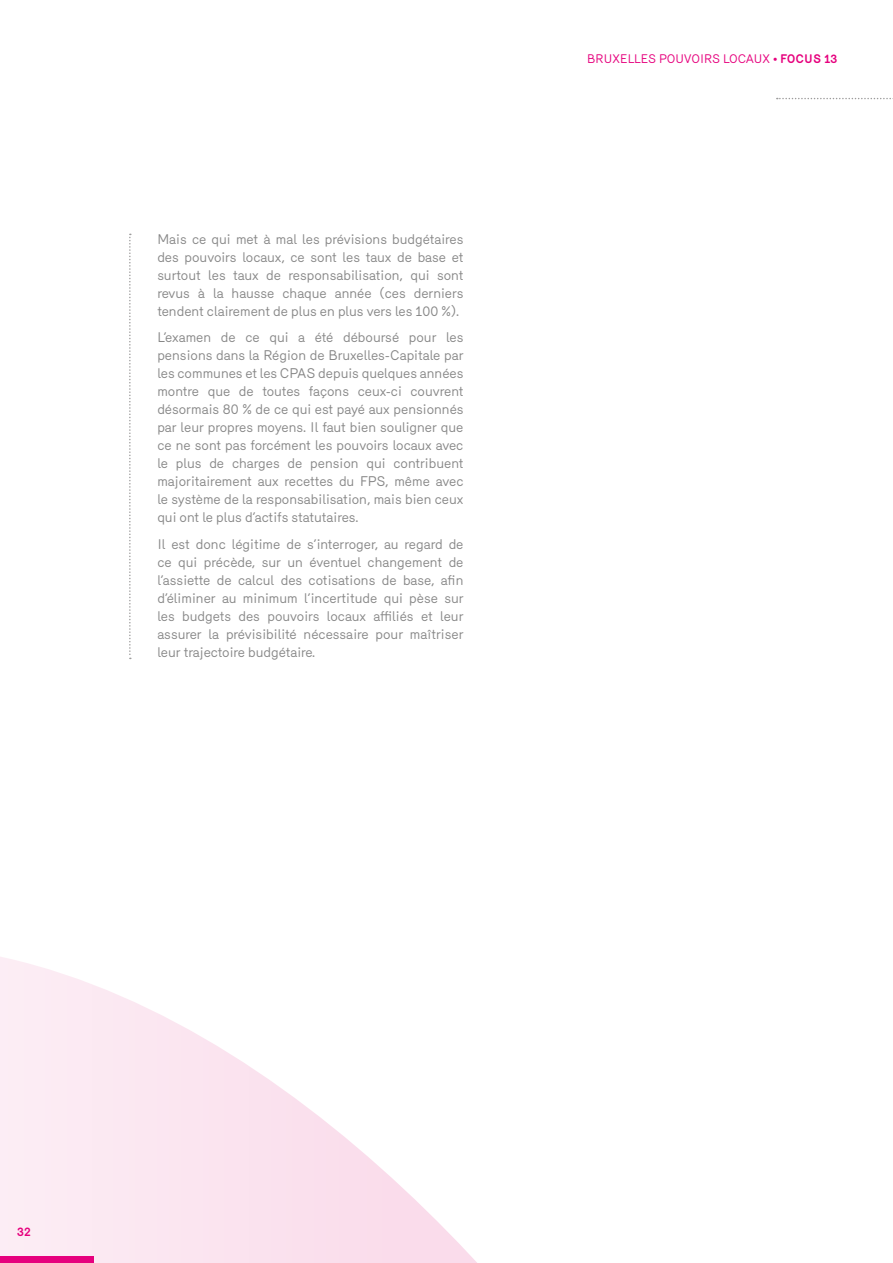
<style>
.page{position:relative;width:893px;height:1263px;background:#fff}
.page>*{position:absolute;margin:0;border:0;box-sizing:border-box;transform-origin:0 0}
.t1{font:13.5px/18px "Mercury";color:#878787;text-align:justify}
.t2{font:12px "Mercury";color:#e6007d}
.t3{font:700 12px "Mercury";color:#e6007d}
.s1{font-weight:700}
</style>
<div class="page">
<svg style="left:0;top:957px;width:477px;height:306px;fill:#fcebf3"></svg>
<svg style="left:129px;top:234px;width:2px;height:425px"></svg>
<div style="left:0;top:1256px;width:94px;height:7px;background:#e6007d"></div>
<svg style="left:777px;top:98px;width:116px;height:1px"></svg>
<p class="t1" style="left:157px;top:230px;width:308px">Mais ce qui met à mal les prévisions budgétaires des pouvoirs locaux, ce sont les taux de base et surtout les taux de responsabilisation, qui sont revus à la hausse chaque année (ces derniers tendent clairement de plus en plus vers les 100 %).</p>
<p class="t1" style="left:157px;top:328px;width:308px">L’examen de ce qui a été déboursé pour les pensions dans la Région de Bruxelles-Capitale par les communes et les CPAS depuis quelques années montre que de toutes façons ceux-ci couvrent désormais 80 % de ce qui est payé aux pensionnés par leur propres moyens. Il faut bien souligner que ce ne sont pas forcément les pouvoirs locaux avec le plus de charges de pension qui contribuent majoritairement aux recettes du FPS, même avec le système de la responsabilisation, mais bien ceux qui ont le plus d’actifs statutaires.</p>
<p class="t1" style="left:157px;top:535px;width:308px">Il est donc légitime de s’interroger, au regard de ce qui précède, sur un éventuel changement de l’assiette de calcul des cotisations de base, afin d’éliminer au minimum l’incertitude qui pèse sur les budgets des pouvoirs locaux affiliés et leur assurer la prévisibilité nécessaire pour maîtriser leur trajectoire budgétaire.</p>
<p class="t2" style="left:587px;top:52px;width:252px">BRUXELLES POUVOIRS LOCAUX • <span class="s1">FOCUS 13</span></p>
<p class="t3" style="left:17px;top:1224px;width:15px">32</p>
</div>
